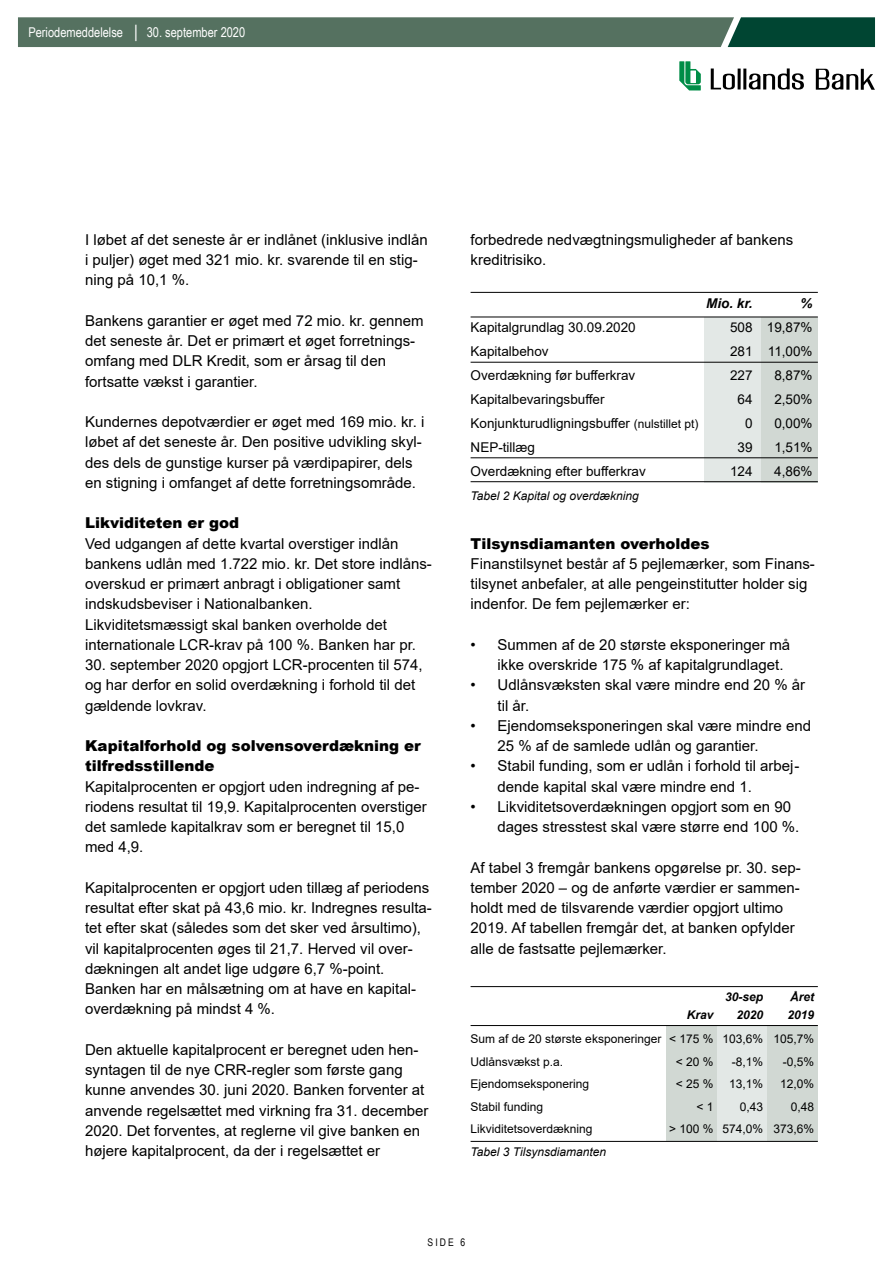
<style>
.page{position:relative;width:893px;height:1263px;background:#fff}
.page>*{position:absolute;margin:0;border:0;box-sizing:border-box;transform-origin:0 0}
.t1{font:15px/20.2px "Arial";color:#000}
.t2{font:900 15px/20.2px "Arial";color:#000}
.t3{font:13.5px "Arial";color:#000}
.t4{font:13.5px "Arial Narrow";color:#fff}
.t5{font:italic 700 13.5px "Arial";color:#000}
.t6{font:12px/22.5px "Arial";color:#000}
.t7{font:italic 12px "Arial";color:#000}
.t8{font:italic 700 12px "Arial";color:#000}
.t9{font:10.5px "Arial Narrow";color:#000}
.s1{font-size:12px}
</style>
<div class="page">
<svg style="left:18px;top:17px;width:857px;height:30px;background:#4a6c5b"></svg>
<svg style="left:711px;top:69px;width:24px;height:20px"></svg>
<hr style="left:738px;top:69px;width:3px;height:20px;background:#000">
<hr style="left:743px;top:69px;width:3px;height:20px;background:#000">
<svg style="left:748px;top:68px;width:56px;height:22px"></svg>
<svg style="left:816px;top:69px;width:59px;height:21px"></svg>
<svg style="left:679px;top:61px;width:22px;height:29px"></svg>
<div style="left:704px;top:317px;width:57px;height:165px;background:#e3e8e6"></div>
<div style="left:761px;top:317px;width:57px;height:165px;background:#d1d8d3"></div>
<hr style="left:471px;top:292px;width:347px;height:1px;background:#000">
<hr style="left:471px;top:317px;width:347px;height:1px;background:#000">
<hr style="left:471px;top:362px;width:347px;height:1px;background:#000">
<hr style="left:471px;top:457px;width:347px;height:1px;background:#000">
<hr style="left:471px;top:481px;width:347px;height:1px;background:#000">
<div style="left:717px;top:1026px;width:50px;height:115px;background:#e3e8e6"></div>
<div style="left:767px;top:1026px;width:51px;height:115px;background:#d1d8d3"></div>
<div style="left:666px;top:1026px;width:51px;height:115px;background:#d1d8d3"></div>
<hr style="left:471px;top:986px;width:347px;height:1px;background:#000">
<hr style="left:471px;top:1025px;width:347px;height:1px;background:#000">
<hr style="left:471px;top:1141px;width:347px;height:1px;background:#000">
<p class="t4" style="left:28px;top:22px;width:218px">Periodemeddelelse │ 30. september 2020</p>
<p class="t1" style="left:85px;top:229px;width:344px">I løbet af det seneste år er indlånet (inklusive indlån i puljer) øget med 321 mio. kr. svarende til en stig&shy;ning på 10,1 %.</p>
<p class="t1" style="left:85px;top:310px;width:340px">Bankens garantier er øget med 72 mio. kr. gennem det seneste år. Det er primært et øget forretnings&shy;omfang med DLR Kredit, som er årsag til den fortsatte vækst i garantier.</p>
<p class="t1" style="left:85px;top:412px;width:341px">Kundernes depotværdier er øget med 169 mio. kr. i løbet af det seneste år. Den positive udvikling skyl&shy;des dels de gunstige kurser på værdipapirer, dels en stigning i omfanget af dette forretningsområde.</p>
<p class="t2" style="left:85px;top:512px;width:156px">Likviditeten er god</p>
<p class="t1" style="left:85px;top:533px;width:348px">Ved udgangen af dette kvartal overstiger indlån bankens udlån med 1.722 mio. kr. Det store indlåns&shy;overskud er primært anbragt i obligationer samt indskudsbeviser i Nationalbanken.<br>Likviditetsmæssigt skal banken overholde det internationale LCR-krav på 100 %. Banken har pr.</p>
<p class="t1" style="left:85px;top:655px;width:339px">30. september 2020 opgjort LCR-procenten til 574, og har derfor en solid overdækning i forhold til det gældende lovkrav.</p>
<p class="t2" style="left:85px;top:735px;width:337px">Kapitalforhold og solvensoverdækning er tilfredsstillende</p>
<p class="t1" style="left:85px;top:776px;width:343px">Kapitalprocenten er opgjort uden indregning af pe&shy;riodens resultat til 19,9. Kapitalprocenten overstiger det samlede kapitalkrav som er beregnet til 15,0 med 4,9.</p>
<p class="t1" style="left:85px;top:877px;width:348px">Kapitalprocenten er opgjort uden tillæg af periodens resultat efter skat på 43,6 mio. kr. Indregnes resulta&shy;tet efter skat (således som det sker ved årsultimo), vil kapitalprocenten øges til 21,7. Herved vil over&shy;dækningen alt andet lige udgøre 6,7 %-point.<br>Banken har en målsætning om at have en kapital&shy;overdækning på mindst 4 %.</p>
<p class="t1" style="left:85px;top:1039px;width:345px">Den aktuelle kapitalprocent er beregnet uden hen&shy;syntagen til de nye CRR-regler som første gang kunne anvendes 30. juni 2020. Banken forventer at anvende regelsættet med virkning fra 31. december 2020. Det forventes, at reglerne vil give banken en højere kapitalprocent, da der i regelsættet er</p>
<p class="t1" style="left:471px;top:229px;width:324px">forbedrede nedvægtningsmuligheder af bankens kreditrisiko.</p>
<p class="t5" style="left:706px;top:294px;width:48px">Mio. kr.</p>
<p class="t5" style="left:801px;top:294px;width:14px">%</p>
<p class="t3" style="left:471px;top:318px;width:167px">Kapitalgrundlag 30.09.2020</p>
<p class="t3" style="left:730px;top:318px;width:84px">508 19,87%</p>
<p class="t3" style="left:471px;top:342px;width:80px">Kapitalbehov</p>
<p class="t3" style="left:730px;top:342px;width:84px">281 11,00%</p>
<p class="t3" style="left:471px;top:366px;width:166px">Overdækning før bufferkrav</p>
<p class="t3" style="left:730px;top:366px;width:24px">227</p>
<p class="t3" style="left:774px;top:366px;width:40px">8,87%</p>
<p class="t3" style="left:471px;top:390px;width:136px">Kapitalbevaringsbuffer</p>
<p class="t3" style="left:738px;top:390px;width:17px">64</p>
<p class="t3" style="left:774px;top:390px;width:40px">2,50%</p>
<p class="t3" style="left:471px;top:414px;width:230px">Konjunkturudligningsbuffer <span class="s1">(nulstillet pt)</span></p>
<p class="t3" style="left:745px;top:414px;width:9px">0</p>
<p class="t3" style="left:774px;top:414px;width:40px">0,00%</p>
<p class="t3" style="left:471px;top:438px;width:66px">NEP-tillæg</p>
<p class="t3" style="left:738px;top:438px;width:17px">39</p>
<p class="t3" style="left:774px;top:438px;width:40px">1,51%</p>
<p class="t3" style="left:471px;top:462px;width:177px">Overdækning efter bufferkrav</p>
<p class="t3" style="left:730px;top:462px;width:24px">124</p>
<p class="t3" style="left:774px;top:462px;width:40px">4,86%</p>
<p class="t7" style="left:471px;top:488px;width:170px">Tabel 2 Kapital og overdækning</p>
<p class="t2" style="left:471px;top:533px;width:241px">Tilsynsdiamanten overholdes</p>
<p class="t1" style="left:471px;top:553px;width:346px">Finanstilsynet består af 5 pejlemærker, som Finans&shy;tilsynet anbefaler, at alle pengeinstitutter holder sig indenfor. De fem pejlemærker er:</p>
<p class="t1" style="left:498px;top:634px;width:294px;text-indent:-27px">• Summen af de 20 største eksponeringer må ikke overskride 175 % af kapitalgrundlaget.</p>
<p class="t1" style="left:498px;top:675px;width:309px;text-indent:-27px">• Udlånsvæksten skal være mindre end 20 % år til år.</p>
<p class="t1" style="left:498px;top:715px;width:315px;text-indent:-27px">• Ejendomseksponeringen skal være mindre end<br>25 % af de samlede udlån og garantier.</p>
<p class="t1" style="left:498px;top:756px;width:303px;text-indent:-27px">• Stabil funding, som er udlån i forhold til arbej&shy;dende kapital skal være mindre end 1.</p>
<p class="t1" style="left:498px;top:796px;width:303px;text-indent:-27px">• Likviditetsoverdækningen opgjort som en 90 dages stresstest skal være større end 100 %.</p>
<p class="t1" style="left:471px;top:857px;width:332px">Af tabel 3 fremgår bankens opgørelse pr. 30. sep&shy;tember 2020 – og de anførte værdier er sammen&shy;holdt med de tilsvarende værdier opgjort ultimo 2019. Af tabellen fremgår det, at banken opfylder alle de fastsatte pejlemærker.</p>
<p class="t8" style="left:725px;top:989px;width:40px">30-sep</p>
<p class="t8" style="left:790px;top:989px;width:25px">Året</p>
<p class="t8" style="left:687px;top:1007px;width:28px">Krav</p>
<p class="t8" style="left:736px;top:1007px;width:28px">2020</p>
<p class="t8" style="left:787px;top:1007px;width:28px">2019</p>
<p class="t6" style="left:471px;top:1028px;width:345px">Sum af de 20 største eksponeringer &lt; 175 % 103,6% 105,7%<br>Udlånsvækst p.a.</p>
<p class="t6" style="left:676px;top:1050px;width:39px">&lt; 20 %</p>
<p class="t6" style="left:732px;top:1050px;width:33px">-8,1%</p>
<p class="t6" style="left:783px;top:1050px;width:33px">-0,5%</p>
<p class="t6" style="left:471px;top:1073px;width:120px">Ejendomseksponering</p>
<p class="t6" style="left:676px;top:1073px;width:39px">&lt; 25 %</p>
<p class="t6" style="left:729px;top:1073px;width:36px">13,1%</p>
<p class="t6" style="left:780px;top:1073px;width:36px">12,0%</p>
<p class="t6" style="left:471px;top:1095px;width:74px">Stabil funding</p>
<p class="t6" style="left:697px;top:1095px;width:19px">&lt; 1</p>
<p class="t6" style="left:740px;top:1095px;width:25px">0,43</p>
<p class="t6" style="left:791px;top:1095px;width:25px">0,48</p>
<p class="t6" style="left:471px;top:1118px;width:124px">Likviditetsoverdækning</p>
<p class="t6" style="left:669px;top:1118px;width:146px">&gt; 100 % 574,0% 373,6%</p>
<p class="t7" style="left:471px;top:1144px;width:137px">Tabel 3 Tilsynsdiamanten</p>
<p class="t9" style="left:428px;top:1235px;width:39px">SIDE 6</p>
</div>
